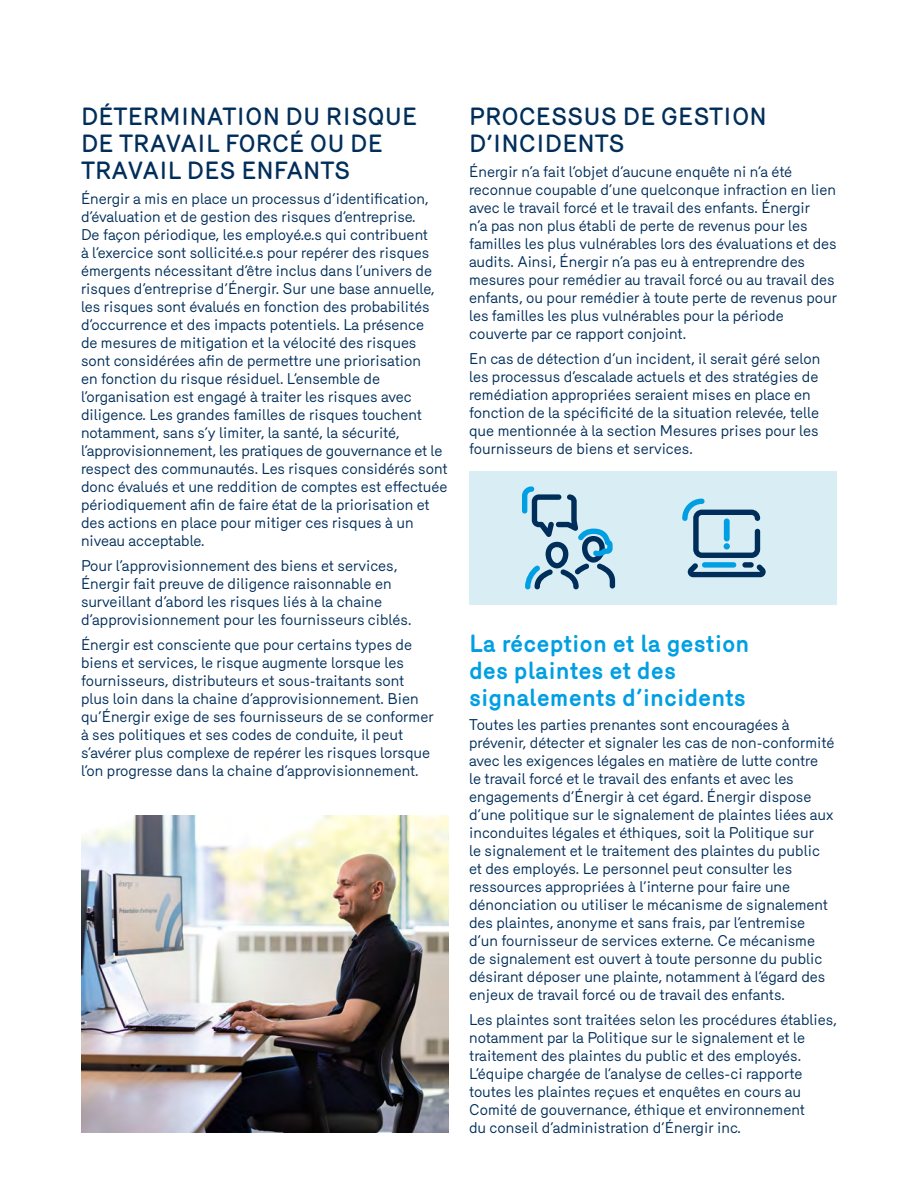
<style>
.page{position:relative;width:918px;height:1188px;background:#fff}
.page>*{position:absolute;margin:0;border:0;box-sizing:border-box;transform-origin:0 0}
.t1{font:500 24px/27px "Merkury";color:#002e5a}
.t2{font:700 24px/27px "Merkury";color:#009fe3}
.t3{font:15px/18px "Merkury";color:#002e5a}
</style>
<div class="page">
<img style="left:81px;top:815px;width:368px;height:318px">
<div style="left:469px;top:471px;width:367px;height:134px;background:#d9eef4"></div>
<svg style="left:522px;top:486px;width:93px;height:103px"></svg>
<svg style="left:682px;top:499px;width:84px;height:78px"></svg>
<div style="left:724px;top:543px;width:6px;height:7px;background:#009fe3;border-radius:50%"></div>
<h1 class="t1" style="left:81px;top:101px;width:338px">DÉTERMINATION DU RISQUE<br>DE TRAVAIL FORCÉ OU DE<br>TRAVAIL DES ENFANTS</h1>
<p class="t3" style="left:81px;top:189px;width:368px">Énergir a mis en place un processus d’identification, d’évaluation et de gestion des risques d’entreprise.<br>De façon périodique, les employé.e.s qui contribuent<br>à l’exercice sont sollicité.e.s pour repérer des risques émergents nécessitant d’être inclus dans l’univers de risques d’entreprise d’Énergir. Sur une base annuelle, les risques sont évalués en fonction des probabilités d’occurrence et des impacts potentiels. La présence<br>de mesures de mitigation et la vélocité des risques sont considérées afin de permettre une priorisation<br>en fonction du risque résiduel. L’ensemble de l’organisation est engagé à traiter les risques avec diligence. Les grandes familles de risques touchent notamment, sans s’y limiter, la santé, la sécurité, l’approvisionnement, les pratiques de gouvernance et le respect des communautés. Les risques considérés sont donc évalués et une reddition de comptes est effectuée périodiquement afin de faire état de la priorisation et des actions en place pour mitiger ces risques à un niveau acceptable.</p>
<p class="t3" style="left:81px;top:555px;width:332px">Pour l’approvisionnement des biens et services, Énergir fait preuve de diligence raisonnable en surveillant d’abord les risques liés à la chaine d’approvisionnement pour les fournisseurs ciblés.</p>
<p class="t3" style="left:81px;top:634px;width:354px">Énergir est consciente que pour certains types de biens et services, le risque augmente lorsque les fournisseurs, distributeurs et sous-traitants sont plus loin dans la chaine d’approvisionnement. Bien qu’Énergir exige de ses fournisseurs de se conformer à ses politiques et ses codes de conduite, il peut s’avérer plus complexe de repérer les risques lorsque l’on progresse dans la chaine d’approvisionnement.</p>
<h1 class="t1" style="left:469px;top:101px;width:299px">PROCESSUS DE GESTION<br>D’INCIDENTS</h1>
<p class="t3" style="left:469px;top:162px;width:369px">Énergir n’a fait l’objet d’aucune enquête ni n’a été reconnue coupable d’une quelconque infraction en lien avec le travail forcé et le travail des enfants. Énergir<br>n’a pas non plus établi de perte de revenus pour les familles les plus vulnérables lors des évaluations et des audits. Ainsi, Énergir n’a pas eu à entreprendre des mesures pour remédier au travail forcé ou au travail des enfants, ou pour remédier à toute perte de revenus pour les familles les plus vulnérables pour la période couverte par ce rapport conjoint.</p>
<p class="t3" style="left:469px;top:348px;width:353px">En cas de détection d’un incident, il serait géré selon les processus d’escalade actuels et des stratégies de remédiation appropriées seraient mises en place en fonction de la spécificité de la situation relevée, telle que mentionnée à la section Mesures prises pour les fournisseurs de biens et services.</p>
<h1 class="t2" style="left:469px;top:628px;width:282px">La réception et la gestion des plaintes et des signalements d’incidents</h1>
<p class="t3" style="left:469px;top:715px;width:367px">Toutes les parties prenantes sont encouragées à prévenir, détecter et signaler les cas de non-conformité avec les exigences légales en matière de lutte contre<br>le travail forcé et le travail des enfants et avec les engagements d’Énergir à cet égard. Énergir dispose d’une politique sur le signalement de plaintes liées aux inconduites légales et éthiques, soit la Politique sur<br>le signalement et le traitement des plaintes du public et des employés. Le personnel peut consulter les ressources appropriées à l’interne pour faire une dénonciation ou utiliser le mécanisme de signalement des plaintes, anonyme et sans frais, par l’entremise d’un fournisseur de services externe. Ce mécanisme de signalement est ouvert à toute personne du public désirant déposer une plainte, notamment à l’égard des enjeux de travail forcé ou de travail des enfants.</p>
<p class="t3" style="left:469px;top:1009px;width:369px">Les plaintes sont traitées selon les procédures établies, notamment par la Politique sur le signalement et le traitement des plaintes du public et des employés.<br>L’équipe chargée de l’analyse de celles-ci rapporte toutes les plaintes reçues et enquêtes en cours au Comité de gouvernance, éthique et environnement<br>du conseil d’administration d’Énergir inc.</p>
</div>
